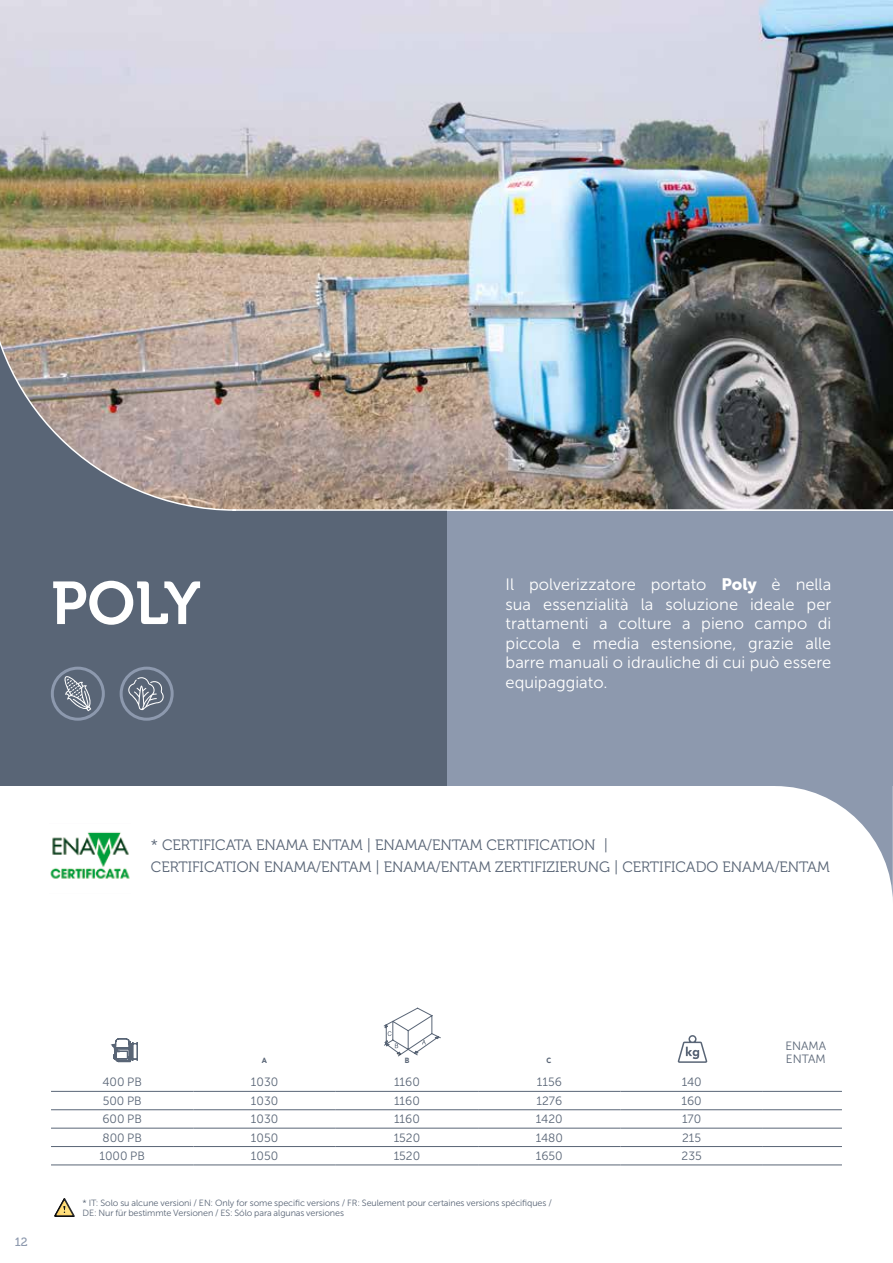
<style>
.page{position:relative;width:893px;height:1263px;background:#fff}
.page>*{position:absolute;margin:0;border:0;box-sizing:border-box;transform-origin:0 0}
.t1{font:60px "Museo 700";color:#fff}
.t2{font:16.5px/19.5px "Museo Sans 300";color:#fff;text-align:justify}
.t3{font:15px/21.8px "Museo 300";color:#596576}
.t4{font:12px/13.5px "Museo Sans 300";color:#596576}
.t5{font:12px "Museo 500";color:#8d99ae}
.t6{font:9px/10.5px "Museo Sans 300";letter-spacing:-.01em;color:#596576}
.t7{font:900 7.5px "Avenir LT Std";color:#596576;scale:.94 1}
.s1{font-family:"Museo Sans 900"}
</style>
<div class="page">
<div style="left:0;top:511px;width:893px;height:275px;background:#8d99ae"></div>
<div style="left:0;top:307px;width:446px;height:479px;background:#596576"></div>
<svg style="left:778px;top:786px;width:114px;height:104px"></svg>
<hr style="left:892px;top:512px;width:1px;height:530px;background:#596576">
<hr style="left:51px;top:1091px;width:142px;height:1px;background:#596576">
<hr style="left:193px;top:1091px;width:143px;height:1px;background:#596576">
<hr style="left:336px;top:1091px;width:142px;height:1px;background:#596576">
<hr style="left:478px;top:1091px;width:142px;height:1px;background:#596576">
<hr style="left:620px;top:1091px;width:143px;height:1px;background:#596576">
<hr style="left:763px;top:1091px;width:79px;height:1px;background:#596576">
<hr style="left:51px;top:1109px;width:142px;height:1px;background:#596576">
<hr style="left:193px;top:1109px;width:143px;height:1px;background:#596576">
<hr style="left:336px;top:1109px;width:142px;height:1px;background:#596576">
<hr style="left:478px;top:1109px;width:142px;height:1px;background:#596576">
<hr style="left:620px;top:1109px;width:143px;height:1px;background:#596576">
<hr style="left:763px;top:1109px;width:79px;height:1px;background:#596576">
<hr style="left:51px;top:1128px;width:142px;height:1px;background:#596576">
<hr style="left:193px;top:1128px;width:143px;height:1px;background:#596576">
<hr style="left:336px;top:1128px;width:142px;height:1px;background:#596576">
<hr style="left:478px;top:1128px;width:142px;height:1px;background:#596576">
<hr style="left:620px;top:1128px;width:143px;height:1px;background:#596576">
<hr style="left:763px;top:1128px;width:79px;height:1px;background:#596576">
<hr style="left:51px;top:1146px;width:142px;height:1px;background:#596576">
<hr style="left:193px;top:1146px;width:143px;height:1px;background:#596576">
<hr style="left:336px;top:1146px;width:142px;height:1px;background:#596576">
<hr style="left:478px;top:1146px;width:142px;height:1px;background:#596576">
<hr style="left:620px;top:1146px;width:143px;height:1px;background:#596576">
<hr style="left:763px;top:1146px;width:79px;height:1px;background:#596576">
<hr style="left:51px;top:1164px;width:142px;height:1px;background:#596576">
<hr style="left:193px;top:1164px;width:143px;height:1px;background:#596576">
<hr style="left:336px;top:1164px;width:142px;height:1px;background:#596576">
<hr style="left:478px;top:1164px;width:142px;height:1px;background:#596576">
<hr style="left:620px;top:1164px;width:143px;height:1px;background:#596576">
<hr style="left:763px;top:1164px;width:79px;height:1px;background:#596576">
<svg style="left:678px;top:1035px;width:29px;height:28px"></svg>
<svg style="left:384px;top:1007px;width:56px;height:49px"></svg>
<svg style="left:112px;top:1039px;width:25px;height:23px"></svg>
<div style="left:120px;top:667px;width:54px;height:54px;border:3px solid #8d99ae;border-radius:50%"></div>
<svg style="left:128px;top:677px;width:36px;height:33px"></svg>
<div style="left:51px;top:667px;width:54px;height:54px;border:3px solid #8d99ae;border-radius:50%"></div>
<svg style="left:64px;top:676px;width:27px;height:35px"></svg>
<img style="left:0;top:0;width:893px;height:511px">
<img style="left:50px;top:832px;width:80px;height:47px">
<svg style="left:54px;top:1198px;width:21px;height:19px"></svg>
<h1 class="t1" style="left:51px;top:570px;width:151px">POLY</h1>
<p class="t2" style="left:506px;top:575px;width:327px">Il polverizzatore portato <span class="s1">Poly</span> è nella sua essenzialità la soluzione ideale per trattamenti a colture a pieno campo di piccola e media estensione, grazie alle barre manuali o idrauliche di cui può essere equipaggiato.</p>
<p class="t3" style="left:151px;top:834px;width:680px">* CERTIFICATA ENAMA ENTAM | ENAMA/ENTAM CERTIFICATION |<br>CERTIFICATION ENAMA/ENTAM | ENAMA/ENTAM ZERTIFIZIERUNG | CERTIFICADO ENAMA/ENTAM</p>
<p class="t5" style="left:15px;top:1235px;width:14px">12</p>
<p class="t7" style="left:262px;top:1056px;width:7px">A</p>
<p class="t7" style="left:405px;top:1056px;width:6px">B</p>
<p class="t7" style="left:547px;top:1056px;width:7px">C</p>
<p class="t4" style="left:102px;top:1076px;width:41px">400 PB</p>
<p class="t4" style="left:251px;top:1076px;width:29px">1030</p>
<p class="t4" style="left:394px;top:1076px;width:27px">1160</p>
<p class="t4" style="left:537px;top:1076px;width:27px">1156</p>
<p class="t4" style="left:682px;top:1076px;width:22px">140</p>
<p class="t4" style="left:103px;top:1094px;width:40px">500 PB</p>
<p class="t4" style="left:251px;top:1094px;width:29px">1030</p>
<p class="t4" style="left:394px;top:1094px;width:27px">1160</p>
<p class="t4" style="left:536px;top:1094px;width:27px">1276</p>
<p class="t4" style="left:682px;top:1094px;width:22px">160</p>
<p class="t4" style="left:103px;top:1113px;width:41px">600 PB</p>
<p class="t4" style="left:251px;top:1113px;width:29px">1030</p>
<p class="t4" style="left:394px;top:1113px;width:27px">1160</p>
<p class="t4" style="left:536px;top:1113px;width:28px">1420</p>
<p class="t4" style="left:682px;top:1113px;width:21px">170</p>
<p class="t4" style="left:102px;top:1131px;width:41px">800 PB</p>
<p class="t4" style="left:251px;top:1131px;width:29px">1050</p>
<p class="t4" style="left:394px;top:1131px;width:28px">1520</p>
<p class="t4" style="left:536px;top:1131px;width:29px">1480</p>
<p class="t4" style="left:682px;top:1131px;width:21px">215</p>
<p class="t4" style="left:100px;top:1149px;width:47px">1000 PB</p>
<p class="t4" style="left:251px;top:1149px;width:29px">1050</p>
<p class="t4" style="left:394px;top:1149px;width:28px">1520</p>
<p class="t4" style="left:536px;top:1149px;width:28px">1650</p>
<p class="t4" style="left:682px;top:1149px;width:22px">235</p>
<p class="t6" style="left:83px;top:1198px;width:471px">* IT: Solo su alcune versioni / EN: Only for some specific versions / FR: Seulement pour certaines versions spécifiques /<br>DE: Nur für bestimmte Versionen / ES: Sólo para algunas versiones</p>
<p class="t4" style="left:785px;top:1039px;width:42px">ENAMA<br>ENTAM</p>
</div>
